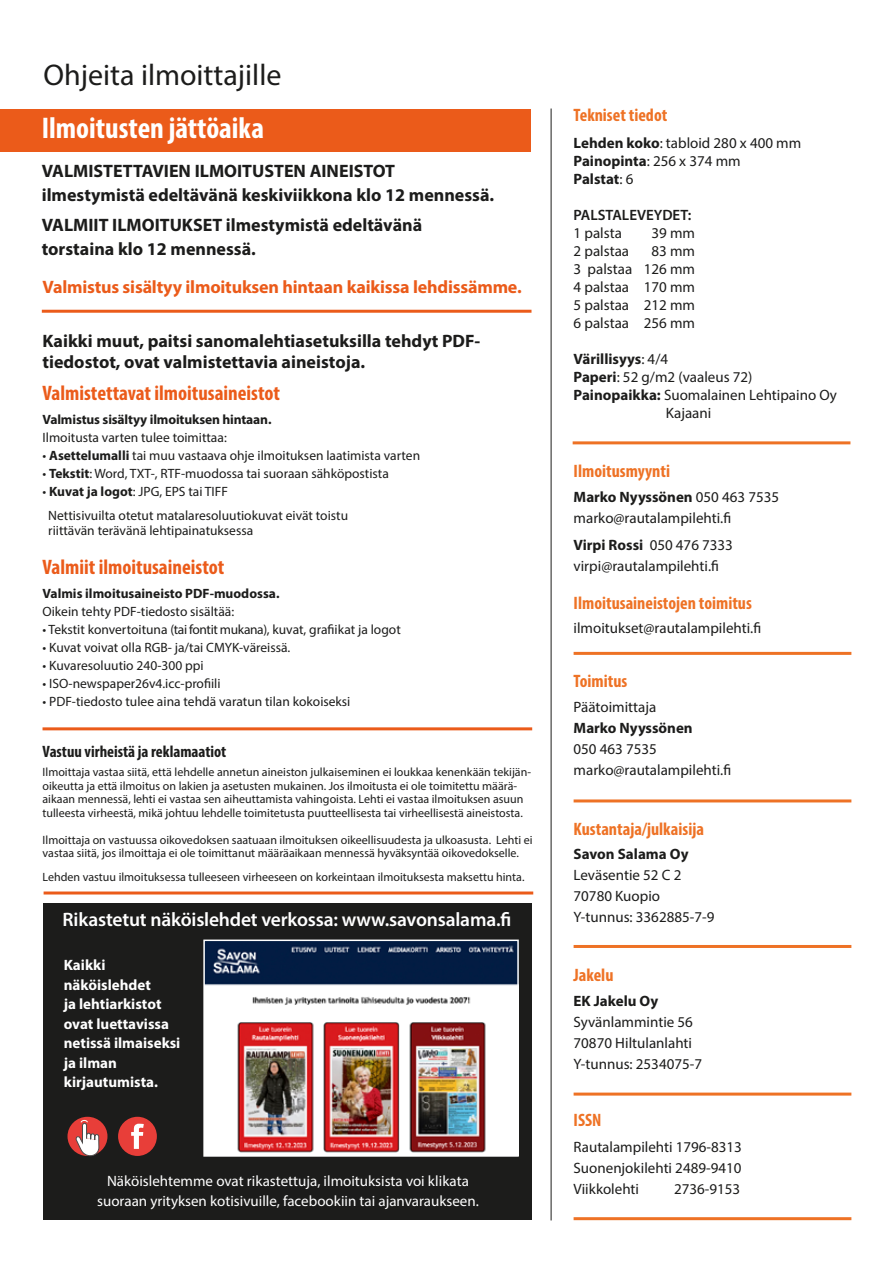
<style>
.page{position:relative;width:893px;height:1263px;background:#fff}
.page>*{position:absolute;margin:0;border:0;box-sizing:border-box;transform-origin:0 0}
.t1{font:30px "Myriad Pro";color:#1c1c1b}
.t2{font:700 condensed 30px "Myriad Pro";color:#fff}
.t3{font:700 condensed 21px "Myriad Pro";color:#eb5b1a}
.t4{font:600 19.5px "Myriad Pro";letter-spacing:-.01em;color:#fff}
.t5{font:700 18px/24px "Myriad Pro";color:#1c1c1b}
.t6{font:700 condensed 18px "Myriad Pro";color:#ee7225}
.t7{font:700 18px "Myriad Pro";letter-spacing:-.01em;color:#eb5b1a}
.t8{font:700 condensed 16.5px "Myriad Pro";color:#1c1c1b}
.t9{font:15px/21px "Myriad Pro";color:#1c1c1b}
.t10{font:15px/19.5px "Myriad Pro";color:#fff;text-align:center}
.t11{font:700 15px/19.5px "Myriad Pro";color:#fff}
.t12{font:700 15px "Myriad Pro";color:#1c1c1b}
.t13{font:600 15px "Myriad Pro";color:#1c1c1b}
.t14{font:13.5px/24px "Myriad Pro";color:#1c1c1b}
.t15{font:700 13.5px "Myriad Pro";letter-spacing:-.01em;color:#1c1c1b}
.t16{font:12px/13.5px "Myriad Pro";color:#1c1c1b}
.s1{font-weight:700}
.s2{font-weight:400}
</style>
<div class="page">
<div style="left:0;top:109px;width:531px;height:42px;background:#eb5b1a"></div>
<hr style="left:551px;top:109px;width:1px;height:1111px;background:#1c1c1b">
<hr style="left:573px;top:441px;width:277px;height:3px;background:#ee7225">
<hr style="left:574px;top:652px;width:277px;height:3px;background:#ee7225">
<hr style="left:574px;top:945px;width:277px;height:3px;background:#ee7225">
<hr style="left:574px;top:1217px;width:277px;height:3px;background:#ee7225">
<hr style="left:42px;top:310px;width:489px;height:3px;background:#eb5b1a">
<div style="left:43px;top:902px;width:489px;height:317px;background:#1c1c1b"></div>
<hr style="left:43px;top:727px;width:489px;height:3px;background:#eb5b1a">
<hr style="left:44px;top:891px;width:489px;height:3px;background:#eb5b1a">
<div style="left:118px;top:1117px;width:39px;height:39px;background:#e83e39;border-radius:50%"></div>
<svg style="left:131px;top:1124px;width:13px;height:25px"></svg>
<div style="left:67px;top:1117px;width:40px;height:39px;background:#e83e39;border-radius:50%"></div>
<svg style="left:76px;top:1119px;width:23px;height:37px"></svg>
<img style="left:206px;top:942px;width:310px;height:212px">
<div style="left:203px;top:939px;width:316px;height:218px;border:2px solid #fff"></div>
<hr style="left:574px;top:799px;width:277px;height:3px;background:#ee7225">
<hr style="left:574px;top:1092px;width:277px;height:3px;background:#ee7225">
<h1 class="t1" style="left:44px;top:56px;width:239px">Ohjeita ilmoittajille</h1>
<h1 class="t2" style="left:42px;top:110px;width:224px">Ilmoitusten jättöaika</h1>
<h3 class="t5" style="left:42px;top:159px;width:454px">VALMISTETTAVIEN ILMOITUSTEN AINEISTOT ilmestymistä edeltävänä keskiviikkona klo 12 mennessä.</h3>
<h3 class="t5" style="left:42px;top:213px;width:382px">VALMIIT ILMOITUKSET ilmestymistä edeltävänä torstaina klo 12 mennessä.</h3>
<h3 class="t7" style="left:43px;top:275px;width:481px">Valmistus sisältyy ilmoituksen hintaan kaikissa lehdissämme.</h3>
<h3 class="t5" style="left:43px;top:330px;width:439px;line-height:21px">Kaikki muut, paitsi sanomalehtiasetuksilla tehdyt PDF&shy;tiedostot, ovat valmistettavia aineistoja.</h3>
<h2 class="t3" style="left:43px;top:380px;width:239px">Valmistettavat ilmoitusaineistot</h2>
<p class="t15" style="left:43px;top:410px;width:231px">Valmistus sisältyy ilmoituksen hintaan.</p>
<p class="t14" style="left:43px;top:425px;width:186px">Ilmoitusta varten tulee toimittaa:</p>
<p class="t14" style="left:43px;top:443px;width:379px">• <span class="s1">Asettelumalli</span> tai muu vastaava ohje ilmoituksen laatimista varten</p>
<p class="t14" style="left:43px;top:461px;width:348px">• <span class="s1">Tekstit</span>: Word, TXT-, RTF-muodossa tai suoraan sähköpostista</p>
<p class="t14" style="left:48px;top:479px;width:301px;text-indent:-6px">• <span class="s1">Kuvat ja logot</span>: JPG, EPS tai TIFF<br>Nettisivuilta otetut matalaresoluutiokuvat eivät toistu</p>
<p class="t14" style="left:48px;top:518px;width:206px">riittävän terävänä lehtipainatuksessa</p>
<h2 class="t3" style="left:43px;top:554px;width:183px">Valmiit ilmoitusaineistot</h2>
<p class="t15" style="left:43px;top:584px;width:238px">Valmis ilmoitusaineisto PDF-muodossa.</p>
<p class="t14" style="left:43px;top:599px;width:193px">Oikein tehty PDF-tiedosto sisältää:</p>
<p class="t14" style="left:43px;top:617px;width:360px">• Tekstit konvertoituna (tai fontit mukana), kuvat, grafiikat ja logot</p>
<p class="t14" style="left:43px;top:635px;width:249px">• Kuvat voivat olla RGB- ja/tai CMYK-väreissä.</p>
<p class="t14" style="left:43px;top:653px;width:163px">• Kuvaresoluutio 240-300 ppi</p>
<p class="t14" style="left:43px;top:671px;width:180px">• ISO-newspaper26v4.icc-profiili</p>
<p class="t14" style="left:43px;top:689px;width:309px">• PDF-tiedosto tulee aina tehdä varatun tilan kokoiseksi</p>
<h3 class="t8" style="left:43px;top:741px;width:185px">Vastuu virheistä ja reklamaatiot</h3>
<p class="t16" style="left:43px;top:765px;width:490px">Ilmoittaja vastaa siitä, että lehdelle annetun aineiston julkaiseminen ei loukkaa kenenkään tekijän&shy;oikeutta ja että ilmoitus on lakien ja asetusten mukainen. Jos ilmoitusta ei ole toimitettu määrä&shy;aikaan mennessä, lehti ei vastaa sen aiheuttamista vahingoista. Lehti ei vastaa ilmoituksen asuun tulleesta virheestä, mikä johtuu lehdelle toimitetusta puutteellisesta tai virheellisestä aineistosta.</p>
<p class="t16" style="left:43px;top:833px;width:491px">Ilmoittaja on vastuussa oikovedoksen saatuaan ilmoituksen oikeellisuudesta ja ulkoasusta. Lehti ei vastaa siitä, jos ilmoittaja ei ole toimittanut määräaikaan mennessä hyväksyntää oikovedokselle.</p>
<p class="t16" style="left:43px;top:870px;width:483px">Lehden vastuu ilmoituksessa tulleeseen virheeseen on korkeintaan ilmoituksesta maksettu hinta.</p>
<h3 class="t4" style="left:63px;top:906px;width:450px">Rikastetut näköislehdet verkossa: www.savonsalama.fi</h3>
<p class="t11" style="left:64px;top:955px;width:118px">Kaikki näköislehdet<br>ja lehtiarkistot ovat luettavissa netissä ilmaiseksi ja ilman kirjautumista.</p>
<p class="t10" style="left:97px;top:1171px;width:383px">Näköislehtemme ovat rikastettuja, ilmoituksista voi klikata suoraan yrityksen kotisivuille, facebookiin tai ajanvaraukseen.</p>
<h3 class="t6" style="left:574px;top:104px;width:95px">Tekniset tiedot</h3>
<p class="t9" style="left:574px;top:134px;width:229px;line-height:18px"><span class="s1">Lehden koko</span>: tabloid 280 x 400 mm<br><span class="s1">Painopinta</span>: 256 x 374 mm<br><span class="s1">Palstat</span>: 6</p>
<p class="t13" style="left:574px;top:206px;width:119px">PALSTALEVEYDET:</p>
<p class="t9" style="left:574px;top:223px;width:50px">1 palsta</p>
<p class="t9" style="left:651px;top:223px;width:45px">39 mm</p>
<p class="t9" style="left:574px;top:241px;width:57px">2 palstaa</p>
<p class="t9" style="left:574px;top:242px;width:123px;line-height:18px;text-align:justify;text-indent:78px">83 mm 3 palstaa 126 mm 4 palstaa 170 mm 5 palstaa 212 mm 6 palstaa 256 mm</p>
<p class="t12" style="left:574px;top:349px;width:96px">Värillisyys<span class="s2">: 4/4</span></p>
<p class="t9" style="left:574px;top:367px;width:180px"><span class="s1">Paperi</span>: 52 g/m2 (vaaleus 72)</p>
<p class="t9" style="left:574px;top:385px;width:265px"><span class="s1">Painopaikka:</span> Suomalainen Lehtipaino Oy</p>
<p class="t9" style="left:666px;top:403px;width:47px">Kajaani</p>
<h3 class="t6" style="left:574px;top:460px;width:98px">Ilmoitusmyynti</h3>
<p class="t9" style="left:574px;top:487px;width:207px"><span class="s1">Marko Nyyssönen</span> 050 463 7535 marko@rautalampilehti.fi</p>
<p class="t9" style="left:574px;top:535px;width:161px"><span class="s1">Virpi Rossi</span> 050 476 7333 virpi@rautalampilehti.fi</p>
<h3 class="t6" style="left:574px;top:592px;width:180px">Ilmoitusaineistojen toimitus</h3>
<p class="t9" style="left:574px;top:617px;width:189px">ilmoitukset@rautalampilehti.fi</p>
<h3 class="t6" style="left:574px;top:670px;width:55px">Toimitus</h3>
<p class="t9" style="left:574px;top:697px;width:84px">Päätoimittaja</p>
<p class="t12" style="left:574px;top:718px;width:121px">Marko Nyyssönen</p>
<p class="t9" style="left:574px;top:739px;width:159px">050 463 7535 marko@rautalampilehti.fi</p>
<h3 class="t6" style="left:574px;top:818px;width:132px">Kustantaja/julkaisija</h3>
<p class="t12" style="left:574px;top:844px;width:116px">Savon Salama Oy</p>
<p class="t9" style="left:574px;top:865px;width:142px">Leväsentie 52 C 2<br>70780 Kuopio<br>Y-tunnus: 3362885-7-9</p>
<h3 class="t6" style="left:574px;top:964px;width:41px">Jakelu</h3>
<p class="t12" style="left:574px;top:991px;width:86px">EK Jakelu Oy</p>
<p class="t9" style="left:574px;top:1012px;width:130px">Syvänlammintie 56<br>70870 Hiltulanlahti<br>Y-tunnus: 2534075-7</p>
<h3 class="t6" style="left:574px;top:1109px;width:29px">ISSN</h3>
<p class="t9" style="left:574px;top:1136px;width:170px;text-align:justify">Rautalampilehti 1796-8313<br>Suonenjokilehti 2489-9410<br>Viikkolehti</p>
<p class="t9" style="left:674px;top:1178px;width:68px">2736-9153</p>
</div>
